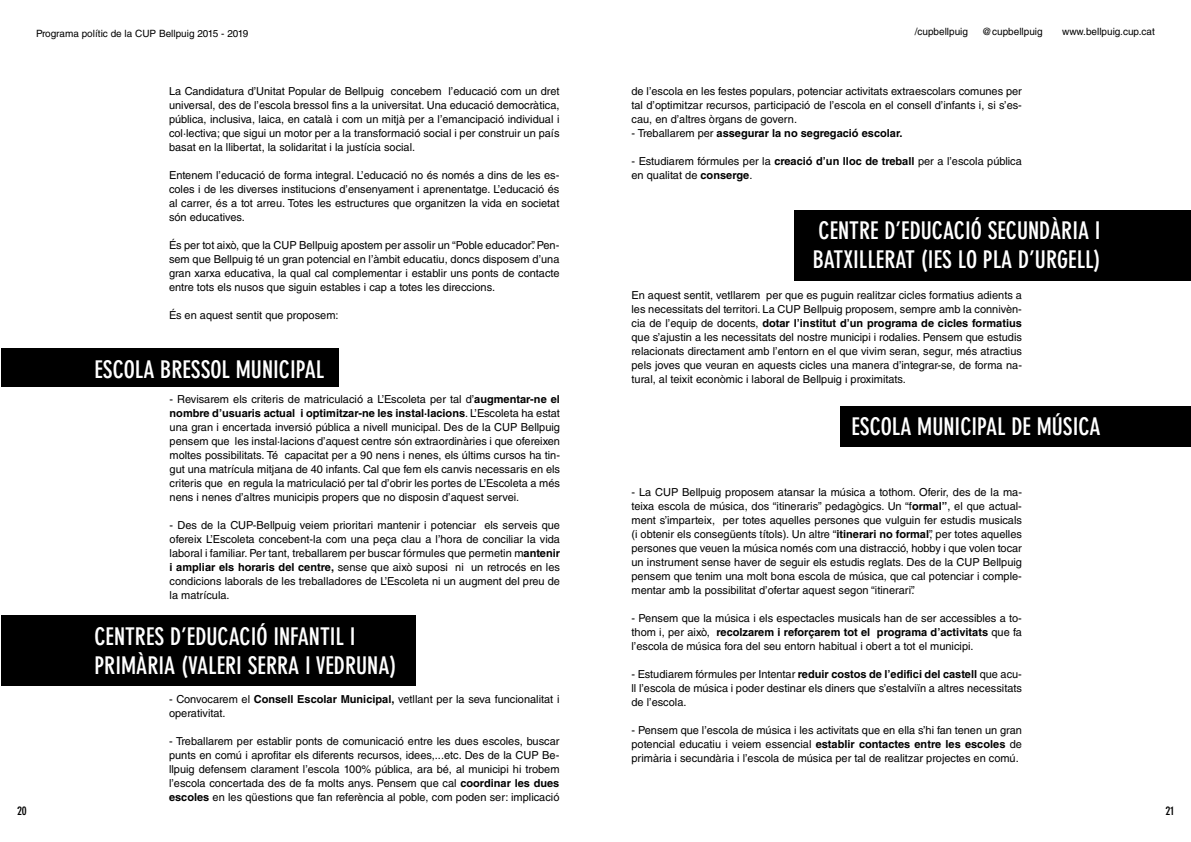
<style>
.page{position:relative;width:1191px;height:842px;background:#fff}
.page>*{position:absolute;margin:0;border:0;box-sizing:border-box;transform-origin:0 0}
.t1{font:700 condensed 24px/28.8px "DIN Neuzeit Grotesk Std";color:#fff}
.t2{font:700 condensed 12px "DIN Neuzeit Grotesk Std";color:#000}
.t3{font:11px/14px "Helvetica LT Std";color:#000;text-align:justify}
.t4{font:700 11px "Helvetica LT Std";color:#000}
.t5{font:10px "Helvetica LT Std";color:#000}
.s1{font-weight:700}
.s2{font-weight:400}
</style>
<div class="page">
<div style="left:1px;top:348px;width:337px;height:39px;background:#000"></div>
<div style="left:1px;top:616px;width:414px;height:70px;background:#000"></div>
<div style="left:794px;top:210px;width:397px;height:70px;background:#000"></div>
<div style="left:840px;top:406px;width:351px;height:41px;background:#000"></div>
<p class="t5" style="left:36px;top:27px;width:214px">Programa polític de la CUP Bellpuig 2015 - 2019</p>
<p class="t5" style="left:914px;top:26px;width:55px">/cupbellpuig</p>
<p class="t5" style="left:982px;top:26px;width:62px">@cupbellpuig</p>
<p class="t5" style="left:1062px;top:26px;width:94px">www.bellpuig.cup.cat</p>
<p class="t3" style="left:169px;top:84px;width:392px">La Candidatura d’Unitat Popular de Bellpuig concebem l’educació com un dret universal, des de l’escola bressol fins a la universitat. Una educació democràtica, pública, inclusiva, laica, en català i com un mitjà per a l’emancipació individual i col·lectiva; que sigui un motor per a la transformació social i per construir un país basat en la llibertat, la solidaritat i la justícia social.</p>
<p class="t3" style="left:169px;top:168px;width:392px">Entenem l’educació de forma integral. L’educació no és només a dins de les es&shy;coles i de les diverses institucions d’ensenyament i aprenentatge. L’educació és al carrer, és a tot arreu. Totes les estructures que organitzen la vida en societat són educatives.</p>
<p class="t3" style="left:169px;top:238px;width:392px">És per tot això, que la CUP Bellpuig apostem per assolir un “Poble educador”. Pen&shy;sem que Bellpuig té un gran potencial en l’àmbit educatiu, doncs disposem d’una gran xarxa educativa, la qual cal complementar i establir uns ponts de contacte entre tots els nusos que siguin estables i cap a totes les direccions.</p>
<p class="t3" style="left:169px;top:308px;width:171px">És en aquest sentit que proposem:</p>
<h1 class="t1" style="left:94px;top:355px;width:231px">ESCOLA BRESSOL MUNICIPAL</h1>
<p class="t3" style="left:170px;top:392px;width:392px">- Revisarem els criteris de matriculació a L’Escoleta per tal d’<span class="s1">augmentar-ne el nombre d’usuaris actual i optimitzar-ne les instal·lacions</span>. L’Escoleta ha estat una gran i encertada inversió pública a nivell municipal. Des de la CUP Bellpuig pensem que les instal·lacions d’aquest centre són extraordinàries i que ofereixen moltes possibilitats. Té capacitat per a 90 nens i nenes, els últims cursos ha tin&shy;gut una matrícula mitjana de 40 infants. Cal que fem els canvis necessaris en els criteris que en regula la matriculació per tal d’obrir les portes de L’Escoleta a més nens i nenes d’altres municipis propers que no disposin d’aquest servei.</p>
<p class="t3" style="left:170px;top:518px;width:392px">- Des de la CUP-Bellpuig veiem prioritari mantenir i potenciar els serveis que ofereix L’Escoleta concebent-la com una peça clau a l’hora de conciliar la vida laboral i familiar. Per tant, treballarem per buscar fórmules que permetin m<span class="s1">antenir i ampliar els horaris del centre,</span> sense que això suposi ni un retrocés en les condicions laborals de les treballadores de L’Escoleta ni un augment del preu de la matrícula.</p>
<h1 class="t1" style="left:94px;top:622px;width:304px">CENTRES D’EDUCACIÓ INFANTIL I<br>PRIMÀRIA (VALERI SERRA I VEDRUNA)</h1>
<p class="t3" style="left:169px;top:692px;width:392px">- Convocarem el <span class="s1">Consell Escolar Municipal,</span> vetllant per la seva funcionalitat i operativitat.</p>
<p class="t3" style="left:169px;top:734px;width:392px">- Treballarem per establir ponts de comunicació entre les dues escoles, buscar punts en comú i aprofitar els diferents recursos, idees,...etc. Des de la CUP Be&shy;llpuig defensem clarament l’escola 100% pública, ara bé, al municipi hi trobem l’escola concertada des de fa molts anys. Pensem que cal <span class="s1">coordinar les dues escoles</span> en les qüestions que fan referència al poble, com poden ser: implicació</p>
<p class="t3" style="left:631px;top:84px;width:392px">de l’escola en les festes populars, potenciar activitats extraescolars comunes per tal d’optimitzar recursos, participació de l’escola en el consell d’infants i, si s’es&shy;cau, en d’altres òrgans de govern.</p>
<p class="t4" style="left:631px;top:127px;width:273px"><span class="s2">- Treballarem per</span> assegurar la no segregació escolar.</p>
<p class="t3" style="left:631px;top:154px;width:392px">- Estudiarem fórmules per la <span class="s1">creació d’un lloc de treball</span> per a l’escola pública en qualitat de <span class="s1">conserge</span>.</p>
<h1 class="t1" style="left:813px;top:216px;width:289px">CENTRE D’EDUCACIÓ SECUNDÀRIA I<br>BATXILLERAT (IES LO PLA D’URGELL)</h1>
<p class="t3" style="left:631px;top:288px;width:392px">En aquest sentit, vetllarem per que es puguin realitzar cicles formatius adients a les necessitats del territori. La CUP Bellpuig proposem, sempre amb la connivèn&shy;cia de l’equip de docents, <span class="s1">dotar l’institut d’un programa de cicles formatius </span>que s’ajustin a les necessitats del nostre municipi i rodalies. Pensem que estudis relacionats directament amb l’entorn en el que vivim seran, segur, més atractius pels joves que veuran en aquests cicles una manera d’integrar-se, de forma na&shy;tural, al teixit econòmic i laboral de Bellpuig i proximitats.</p>
<h1 class="t1" style="left:851px;top:413px;width:251px">ESCOLA MUNICIPAL DE MÚSICA</h1>
<p class="t3" style="left:631px;top:485px;width:392px">- La CUP Bellpuig proposem atansar la música a tothom. Oferir, des de la ma&shy;teixa escola de música, dos “itineraris” pedagògics. Un “f<span class="s1">ormal”</span>, el que actual&shy;ment s’imparteix, per totes aquelles persones que vulguin fer estudis musicals (i obtenir els consegüents títols). Un altre “<span class="s1">itinerari no formal</span>”, per totes aquelles persones que veuen la música només com una distracció, hobby i que volen tocar un instrument sense haver de seguir els estudis reglats. Des de la CUP Bellpuig pensem que tenim una molt bona escola de música, que cal potenciar i comple&shy;mentar amb la possibilitat d’ofertar aquest segon “itinerari”.</p>
<p class="t3" style="left:631px;top:611px;width:392px">- Pensem que la música i els espectacles musicals han de ser accessibles a to&shy;thom i, per això, <span class="s1">recolzarem i reforçarem tot el programa d’activitats</span> que fa l’escola de música fora del seu entorn habitual i obert a tot el municipi.</p>
<p class="t3" style="left:631px;top:667px;width:392px">- Estudiarem fórmules per Intentar <span class="s1">reduir costos de l’edifici del castell</span> que acu&shy;ll l’escola de música i poder destinar els diners que s’estalviïn a altres necessitats de l’escola.</p>
<p class="t3" style="left:631px;top:723px;width:392px">- Pensem que l’escola de música i les activitats que en ella s’hi fan tenen un gran potencial educatiu i veiem essencial <span class="s1">establir contactes entre les escoles</span> de primària i secundària i l’escola de música per tal de realitzar projectes en comú.</p>
<p class="t2" style="left:17px;top:804px;width:11px">20</p>
<p class="t2" style="left:1165px;top:804px;width:10px">21</p>
</div>
